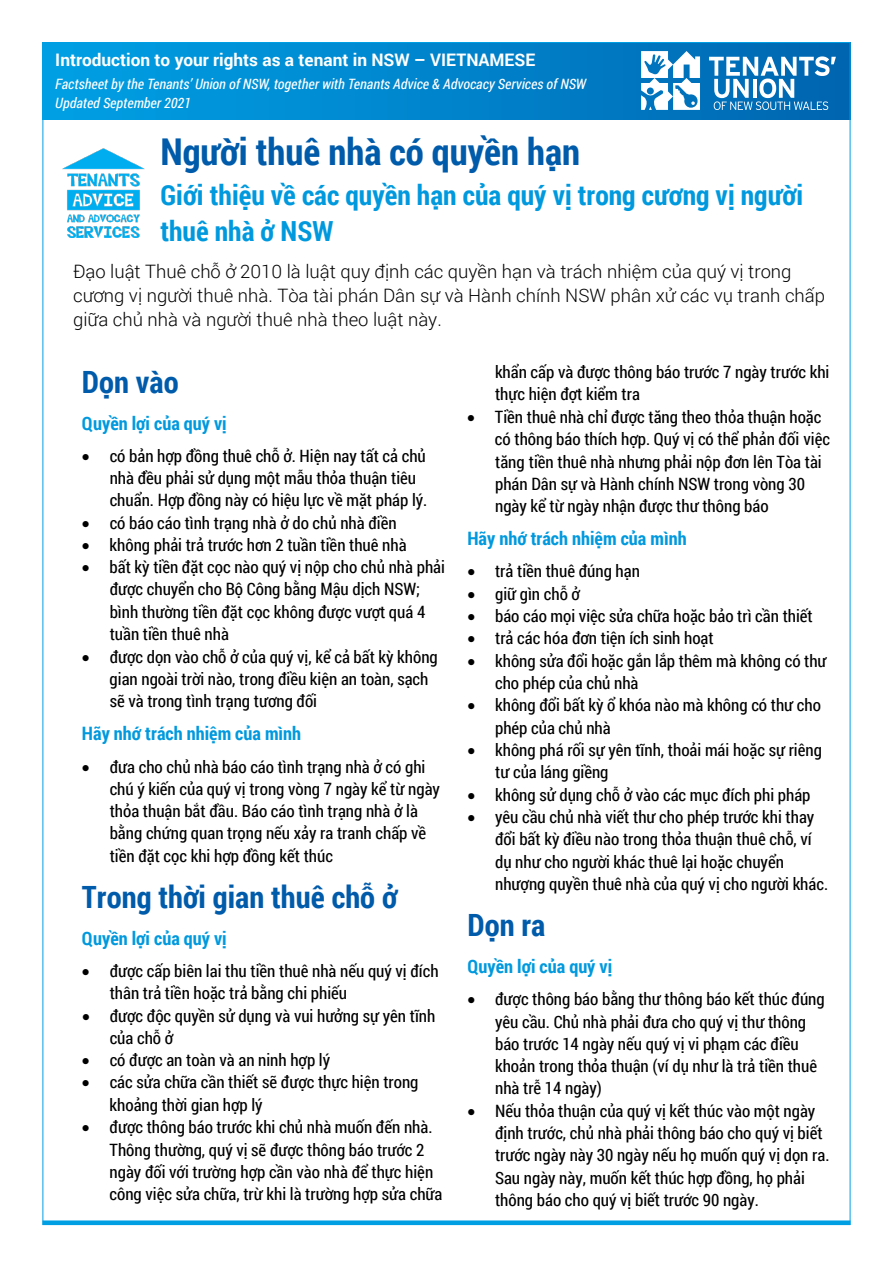
<style>
.page{position:relative;width:893px;height:1263px;background:#fff}
.page>*{position:absolute;margin:0;border:0;box-sizing:border-box;transform-origin:0 0}
.t1{font:700 36.9px "Roboto Condensed";color:#005baa}
.t2{font:700 30.6px "Roboto Condensed";color:#005baa}
.t3{font:700 27.75px/36.6px "Roboto Condensed";color:#0099de}
.t4{font:300 18.45px/24.5px "Roboto";color:#000}
.t5{font:700 18.45px "Roboto Condensed";color:#0099de}
.t6{font:700 17.25px "Roboto";color:#fff}
.t7{font:16.95px/22.4px "Roboto Condensed";color:#000}
.t8{font:italic 14.25px "Roboto Condensed";color:#fff}
</style>
<div class="page">
<div style="left:43px;top:1220px;width:807px;height:5px;background:#009fe3"></div>
<div style="left:43px;top:43px;width:807px;height:76px;background:linear-gradient(to right,#00a1e5,#0066b1)"></div>
<svg style="left:709px;top:56px;width:127px;height:54px"></svg>
<svg style="left:641px;top:51px;width:59px;height:59px"></svg>
<img style="left:63px;top:149px;width:81px;height:88px">
<p class="t6" style="left:55px;top:48px;width:482px">Introduction to your rights as a tenant in NSW – VIETNAMESE</p>
<p class="t8" style="left:55px;top:74px;width:532px">Factsheet by the Tenants’ Union of NSW, together with Tenants Advice &amp; Advocacy Services of NSW</p>
<p class="t8" style="left:55px;top:93px;width:137px">Updated September 2021</p>
<p class="t1" style="left:160px;top:126px;width:421px">Người thuê nhà có quyền hạn</p>
<p class="t3" style="left:160px;top:175px;width:644px">Giới thiệu về các quyền hạn của quý vị trong cương vị người thuê nhà ở NSW</p>
<p class="t4" style="left:73px;top:258px;width:753px">Đạo luật Thuê chỗ ở 2010 là luật quy định các quyền hạn và trách nhiệm của quý vị trong cương vị người thuê nhà. Tòa tài phán Dân sự và Hành chính NSW phân xử các vụ tranh chấp giữa chủ nhà và người thuê nhà theo luật này.</p>
<p class="t2" style="left:82px;top:360px;width:98px">Dọn vào</p>
<p class="t5" style="left:82px;top:410px;width:146px">Quyền lợi của quý vị</p>
<p class="t7" style="left:110px;top:444px;width:319px;text-indent:-28px">• có bản hợp đồng thuê chỗ ở. Hiện nay tất cả chủ nhà đều phải sử dụng một mẫu thỏa thuận tiêu chuẩn. Hợp đồng này có hiệu lực về mặt pháp lý.</p>
<p class="t7" style="left:82px;top:511px;width:316px">• có báo cáo tình trạng nhà ở do chủ nhà điền</p>
<p class="t7" style="left:82px;top:533px;width:326px">• không phải trả trước hơn 2 tuần tiền thuê nhà</p>
<p class="t7" style="left:110px;top:555px;width:337px;text-indent:-28px">• bất kỳ tiền đặt cọc nào quý vị nộp cho chủ nhà phải được chuyển cho Bộ Công bằng Mậu dịch NSW; bình thường tiền đặt cọc không được vượt quá 4 tuần tiền thuê nhà</p>
<p class="t7" style="left:110px;top:645px;width:330px;text-indent:-28px">• được dọn vào chỗ ở của quý vị, kể cả bất kỳ không gian ngoài trời nào, trong điều kiện an toàn, sạch sẽ và trong tình trạng tương đối</p>
<p class="t5" style="left:82px;top:721px;width:221px">Hãy nhớ trách nhiệm của mình</p>
<p class="t7" style="left:110px;top:755px;width:332px;text-indent:-28px">• đưa cho chủ nhà báo cáo tình trạng nhà ở có ghi chú ý kiến của quý vị trong vòng 7 ngày kể từ ngày thỏa thuận bắt đầu. Báo cáo tình trạng nhà ở là bằng chứng quan trọng nếu xảy ra tranh chấp về tiền đặt cọc khi hợp đồng kết thúc</p>
<p class="t2" style="left:82px;top:875px;width:317px">Trong thời gian thuê chỗ ở</p>
<p class="t5" style="left:82px;top:925px;width:146px">Quyền lợi của quý vị</p>
<p class="t7" style="left:110px;top:959px;width:330px;text-indent:-28px">• được cấp biên lai thu tiền thuê nhà nếu quý vị đích thân trả tiền hoặc trả bằng chi phiếu</p>
<p class="t7" style="left:110px;top:1004px;width:327px;text-indent:-28px">• được độc quyền sử dụng và vui hưởng sự yên tĩnh của chỗ ở</p>
<p class="t7" style="left:82px;top:1048px;width:250px">• có được an toàn và an ninh hợp lý</p>
<p class="t7" style="left:110px;top:1071px;width:310px;text-indent:-28px">• các sửa chữa cần thiết sẽ được thực hiện trong khoảng thời gian hợp lý</p>
<p class="t7" style="left:110px;top:1115px;width:334px;text-indent:-28px">• được thông báo trước khi chủ nhà muốn đến nhà.<br>Thông thường, quý vị sẽ được thông báo trước 2 ngày đối với trường hợp cần vào nhà để thực hiện công việc sửa chữa, trừ khi là trường hợp sửa chữa</p>
<p class="t7" style="left:495px;top:360px;width:336px">khẩn cấp và được thông báo trước 7 ngày trước khi thực hiện đợt kiểm tra</p>
<p class="t7" style="left:495px;top:405px;width:337px;text-indent:-28px">• Tiền thuê nhà chỉ được tăng theo thỏa thuận hoặc có thông báo thích hợp. Quý vị có thể phản đối việc tăng tiền thuê nhà nhưng phải nộp đơn lên Tòa tài phán Dân sự và Hành chính NSW trong vòng 30 ngày kể từ ngày nhận được thư thông báo</p>
<p class="t5" style="left:467px;top:526px;width:221px">Hãy nhớ trách nhiệm của mình</p>
<p class="t7" style="left:467px;top:560px;width:174px">• trả tiền thuê đúng hạn</p>
<p class="t7" style="left:467px;top:582px;width:114px">• giữ gìn chỗ ở</p>
<p class="t7" style="left:467px;top:604px;width:347px">• báo cáo mọi việc sửa chữa hoặc bảo trì cần thiết</p>
<p class="t7" style="left:467px;top:626px;width:248px">• trả các hóa đơn tiện ích sinh hoạt</p>
<p class="t7" style="left:495px;top:649px;width:333px;text-indent:-28px">• không sửa đổi hoặc gắn lắp thêm mà không có thư cho phép của chủ nhà</p>
<p class="t7" style="left:495px;top:693px;width:327px;text-indent:-28px">• không đổi bất kỳ ổ khóa nào mà không có thư cho phép của chủ nhà</p>
<p class="t7" style="left:495px;top:738px;width:328px;text-indent:-28px">• không phá rối sự yên tĩnh, thoải mái hoặc sự riêng tư của láng giềng</p>
<p class="t7" style="left:467px;top:783px;width:345px">• không sử dụng chỗ ở vào các mục đích phi pháp</p>
<p class="t7" style="left:495px;top:805px;width:334px;text-indent:-28px">• yêu cầu chủ nhà viết thư cho phép trước khi thay đổi bất kỳ điều nào trong thỏa thuận thuê chỗ, ví dụ như cho người khác thuê lại hoặc chuyển nhượng quyền thuê nhà của quý vị cho người khác.</p>
<p class="t2" style="left:467px;top:904px;width:79px">Dọn ra</p>
<p class="t5" style="left:467px;top:953px;width:146px">Quyền lợi của quý vị</p>
<p class="t7" style="left:495px;top:987px;width:331px;text-indent:-28px">• được thông báo bằng thư thông báo kết thúc đúng yêu cầu. Chủ nhà phải đưa cho quý vị thư thông báo trước 14 ngày nếu quý vị vi phạm các điều khoản trong thỏa thuận (ví dụ như là trả tiền thuê nhà trễ 14 ngày)</p>
<p class="t7" style="left:495px;top:1099px;width:336px;text-indent:-28px">• Nếu thỏa thuận của quý vị kết thúc vào một ngày định trước, chủ nhà phải thông báo cho quý vị biết trước ngày này 30 ngày nếu họ muốn quý vị dọn ra.<br>Sau ngày này, muốn kết thúc hợp đồng, họ phải thông báo cho quý vị biết trước 90 ngày.</p>
</div>
